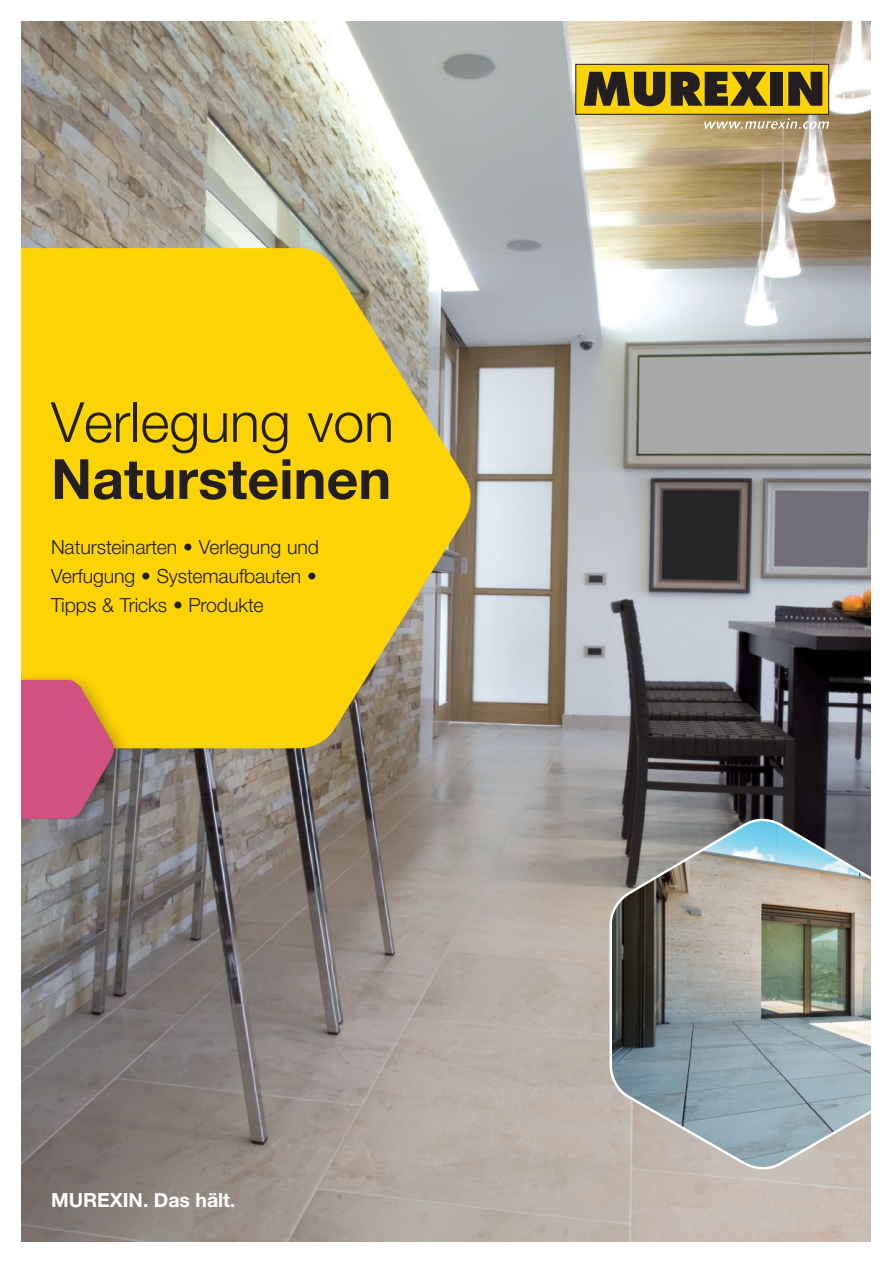
<style>
.page{position:relative;width:893px;height:1263px;background:#fff}
.page>*{position:absolute;margin:0;border:0;box-sizing:border-box;transform-origin:0 0}
.t1{font:300 55.5px "Helvetica Neue LTW1 G";color:#231f20}
.t2{font:700 55.5px "Helvetica Neue LTW1 G";color:#231f20}
.t3{font:300 19.5px/28.8px "Helvetica Neue LTW1 G";letter-spacing:-.005em;color:#231f20;text-align:justify}
.t4{font:700 19.5px "Helvetica Neue LTW1 G";color:#fff}
</style>
<div class="page">
<img style="left:21px;top:21px;width:850px;height:1221px">
<div style="left:576px;top:64px;width:253px;height:50px;background:#fed304"></div>
<div style="left:575px;top:64px;width:254px;height:51px;border:1px solid #231f20"></div>
<svg style="left:584px;top:72px;width:81px;height:34px"></svg>
<svg style="left:671px;top:72px;width:97px;height:34px"></svg>
<div style="left:770px;top:72px;width:13px;height:34px;background:#231f20"></div>
<svg style="left:788px;top:72px;width:34px;height:34px"></svg>
<svg style="left:704px;top:118px;width:125px;height:11px"></svg>
<svg style="left:21px;top:248px;width:456px;height:500px;background:#ecc81b"></svg>
<div style="left:21px;top:670px;width:112px;height:149px;background:#231f20;opacity:.4"></div>
<svg style="left:21px;top:680px;width:95px;height:139px;background:#c86071"></svg>
<img style="left:608px;top:814px;width:263px;height:360px">
<h1 class="t1" style="left:51px;top:388px;width:344px">Verlegung von</h1>
<h1 class="t2" style="left:51px;top:445px;width:342px">Natursteinen</h1>
<p class="t3" style="left:51px;top:532px;width:269px">Natursteinarten • Verlegung und Verfugung • Systemaufbauten • Tipps &amp; Tricks • Produkte</p>
<p class="t4" style="left:51px;top:1188px;width:186px">MUREXIN. Das hält.</p>
</div>
